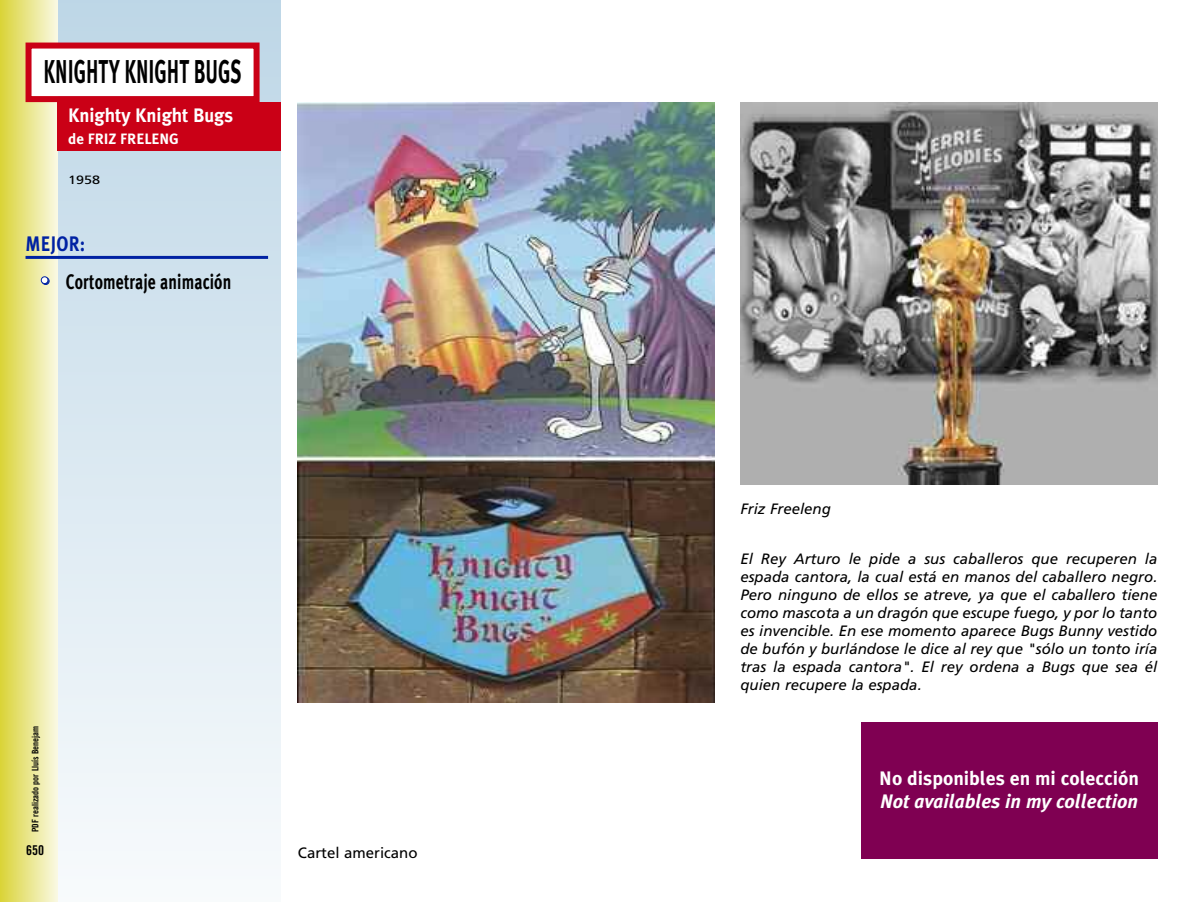
<style>
.page{position:relative;width:1200px;height:902px;background:#fff}
.page>*{position:absolute;margin:0;border:0;box-sizing:border-box;transform-origin:0 0}
.t1{font:700 33px "Meta Plus";color:#000;scale:.58 1}
.t2{font:700 21px "Meta Plus";letter-spacing:.01em;color:#000;scale:.75 1}
.t3{font:700 21px "Meta Plus";letter-spacing:.01em;color:#0022a3;scale:.85 1}
.t4{font:italic 700 19.5px "Meta Plus";color:#fff}
.t5{font:700 19.5px "Meta Plus";color:#fff}
.t6{font:700 19.5px "Meta Plus";color:#fff;scale:.95 1}
.t7{font:italic 15px/18px "Frutiger";color:#000;text-align:justify}
.t8{font:15px "Frutiger";color:#000}
.t9{font:700 15px "Meta Plus";color:#fff}
.t10{font:13.5px "Trade Gothic Bold Cond Twenty";color:#000}
.t11{font:12px "Frutiger";color:#000;scale:1.2 1}
.t12{font:9px "Trade Gothic Bold Cond Twenty";color:#000}
.s1{font-family:"Futura";font-weight:800;font-size:18px;color:#fff}
</style>
<div class="page">
<div style="left:0;top:0;width:281px;height:901px;background:linear-gradient(to bottom,#bdd6e6,#f8fbfd)"></div>
<div style="left:0;top:0;width:57px;height:901px;background:linear-gradient(to right,#dad337,#f9f8e0)"></div>
<div style="left:32px;top:49px;width:221px;height:47px;background:#fff"></div>
<div style="left:26px;top:43px;width:233px;height:59px;border:6px solid #ca0016"></div>
<div style="left:57px;top:102px;width:224px;height:49px;background:#ca0016"></div>
<hr style="left:26px;top:256px;width:242px;height:3px;background:#0022a3">
<img style="left:298px;top:102px;width:416px;height:600px">
<div style="left:860px;top:722px;width:297px;height:137px;background:#7f0052"></div>
<img style="left:740px;top:102px;width:417px;height:382px">
<h1 class="t1" style="left:43px;top:52px;width:343px">KNIGHTY KNIGHT BUGS</h1>
<h3 class="t6" style="left:68px;top:103px;width:175px">Knighty Knight Bugs</h3>
<p class="t9" style="left:68px;top:130px;width:112px">de FRIZ FRELENG</p>
<p class="t11" style="left:68px;top:175px;width:28px">1958</p>
<h2 class="t3" style="left:26px;top:231px;width:72px">MEJOR:</h2>
<h2 class="t2" style="left:37px;top:269px;width:260px"><span class="s1">•</span> Cortometraje animación</h2>
<p class="t12" style="left:32px;top:832px;width:108px;rotate:-90deg">PDF realizado por Lluís Benejam</p>
<p class="t10" style="left:26px;top:845px;width:19px">650</p>
<p class="t8" style="left:298px;top:846px;width:121px">Cartel americano</p>
<p class="t7" style="left:740px;top:501px;width:92px">Friz Freeleng</p>
<p class="t7" style="left:740px;top:551px;width:418px">El Rey Arturo le pide a sus caballeros que recuperen la espada cantora, la cual está en manos del caballero negro.<br>Pero ninguno de ellos se atreve, ya que el caballero tiene como mascota a un dragón que escupe fuego, y por lo tanto es invencible. En ese momento aparece Bugs Bunny vestido de bufón y burlándose le dice al rey que "sólo un tonto iría tras la espada cantora". El rey ordena a Bugs que sea él quien recupere la espada.</p>
<h3 class="t5" style="left:879px;top:766px;width:261px">No disponibles en mi colección</h3>
<h3 class="t4" style="left:880px;top:790px;width:259px">Not availables in my collection</h3>
</div>
